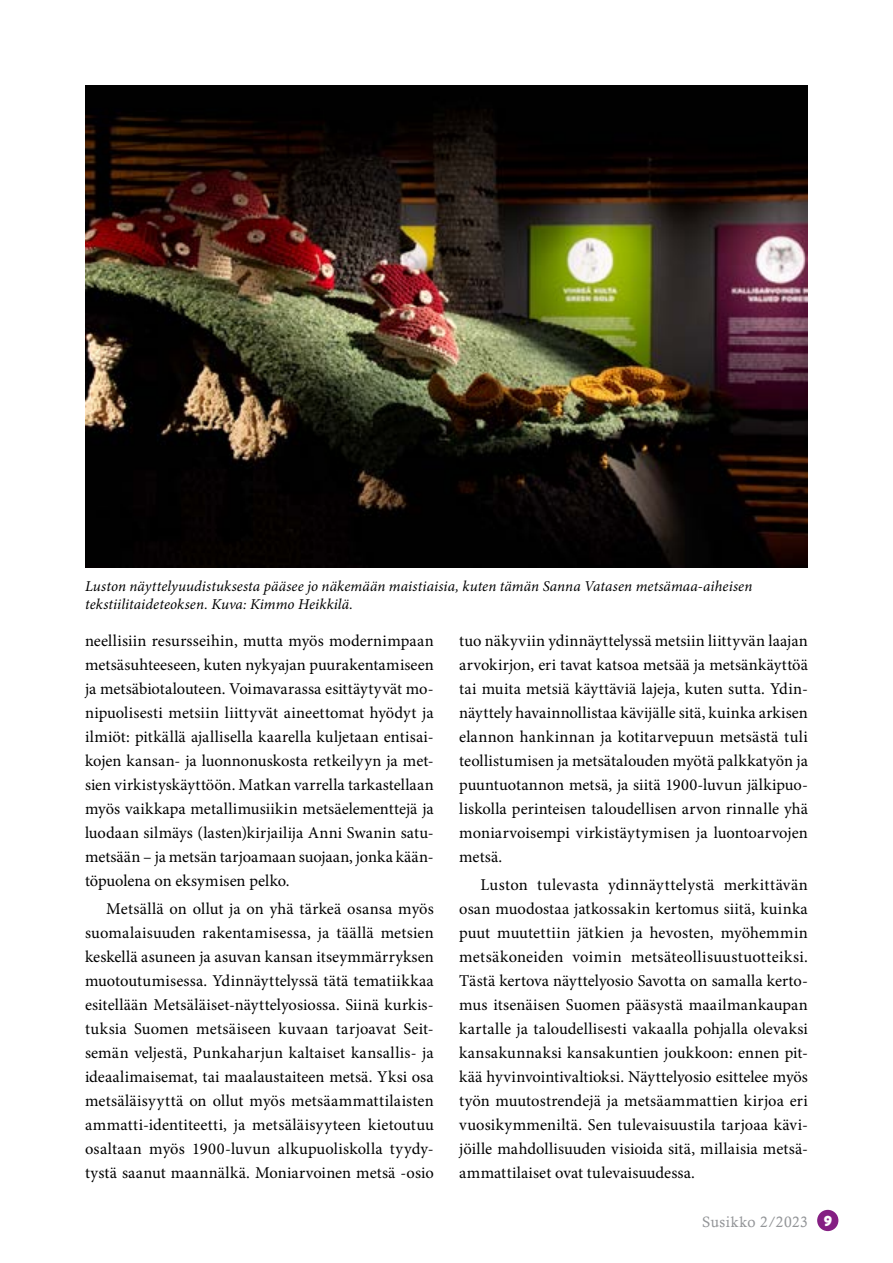
<style>
.page{position:relative;width:893px;height:1263px;background:#fff}
.page>*{position:absolute;margin:0;border:0;box-sizing:border-box;transform-origin:0 0}
.t1{font:16.5px/24px "Minion Pro";letter-spacing:.005em;color:#000;text-align:justify}
.t2{font:italic 15px/18px "Minion Pro";letter-spacing:.005em;color:#000}
.t3{font:15px "Calisto";letter-spacing:.03em;color:#939598}
.s1{font-family:"Neufreit";font-weight:800;color:#fff}
</style>
<div class="page">
<div style="left:817px;top:1210px;width:21px;height:21px;background:#851f83;border-radius:50%"></div>
<img style="left:85px;top:85px;width:723px;height:482px">
<p class="t2" style="left:85px;top:577px;width:669px">Luston näyttelyuudistuksesta pääsee jo näkemään maistiaisia, kuten tämän Sanna Vatasen metsämaa-aiheisen tekstiilitaideteoksen. Kuva: Kimmo Heikkilä.</p>
<p class="t1" style="left:85px;top:628px;width:350px">neellisiin resursseihin, mutta myös modernimpaan metsäsuhteeseen, kuten nykyajan puurakentamiseen ja metsäbiotalouteen. Voimavarassa esittäytyvät mo&shy;nipuolisesti metsiin liittyvät aineettomat hyödyt ja ilmiöt: pitkällä ajallisella kaarella kuljetaan entisai&shy;kojen kansan- ja luonnonuskosta retkeilyyn ja met&shy;sien virkistyskäyttöön. Matkan varrella tarkastellaan myös vaikkapa metallimusiikin metsäelementtejä ja luodaan silmäys (lasten)kirjailija Anni Swanin satu&shy;metsään – ja metsän tarjoamaan suojaan, jonka kään&shy;töpuolena on eksymisen pelko.</p>
<p class="t1" style="left:85px;top:897px;width:350px;text-indent:21px">Metsällä on ollut ja on yhä tärkeä osansa myös suomalaisuuden rakentamisessa, ja täällä metsien keskellä asuneen ja asuvan kansan itseymmärryksen muotoutumisessa. Ydinnäyttelyssä tätä tematiikkaa esitellään Metsäläiset-näyttelyosiossa. Siinä kurkis&shy;tuksia Suomen metsäiseen kuvaan tarjoavat Seit&shy;semän veljestä, Punkaharjun kaltaiset kansallis- ja ideaalimaisemat, tai maalaustaiteen metsä. Yksi osa metsäläisyyttä on ollut myös metsäammattilaisten ammatti-identiteetti, ja metsäläisyyteen kietoutuu osaltaan myös 1900-luvun alkupuoliskolla tyydy&shy;tystä saanut maannälkä. Moniarvoinen metsä -osio</p>
<p class="t1" style="left:459px;top:628px;width:350px">tuo näkyviin ydinnäyttelyssä metsiin liittyvän laajan arvokirjon, eri tavat katsoa metsää ja metsänkäyttöä tai muita metsiä käyttäviä lajeja, kuten sutta. Ydin&shy;näyttely havainnollistaa kävijälle sitä, kuinka arkisen elannon hankinnan ja kotitarvepuun metsästä tuli teollistumisen ja metsätalouden myötä palkkatyön ja puuntuotannon metsä, ja siitä 1900-luvun jälkipuo&shy;liskolla perinteisen taloudellisen arvon rinnalle yhä moniarvoisempi virkistäytymisen ja luontoarvojen metsä.</p>
<p class="t1" style="left:459px;top:873px;width:350px;text-indent:21px">Luston tulevasta ydinnäyttelystä merkittävän osan muodostaa jatkossakin kertomus siitä, kuinka puut muutettiin jätkien ja hevosten, myöhemmin metsäkoneiden voimin metsäteollisuustuotteiksi.<br>Tästä kertova näyttelyosio Savotta on samalla kerto&shy;mus itsenäisen Suomen pääsystä maailmankaupan kartalle ja taloudellisesti vakaalla pohjalla olevaksi kansakunnaksi kansakuntien joukkoon: ennen pit&shy;kää hyvinvointivaltioksi. Näyttelyosio esittelee myös työn muutostrendejä ja metsäammattien kirjoa eri vuosikymmeniltä. Sen tulevaisuustila tarjoaa kävi&shy;jöille mahdollisuuden visioida sitä, millaisia metsä&shy;ammattilaiset ovat tulevaisuudessa.</p>
<p class="t3" style="left:702px;top:1213px;width:132px">Susikko 2/2023 <span class="s1">9</span></p>
</div>
